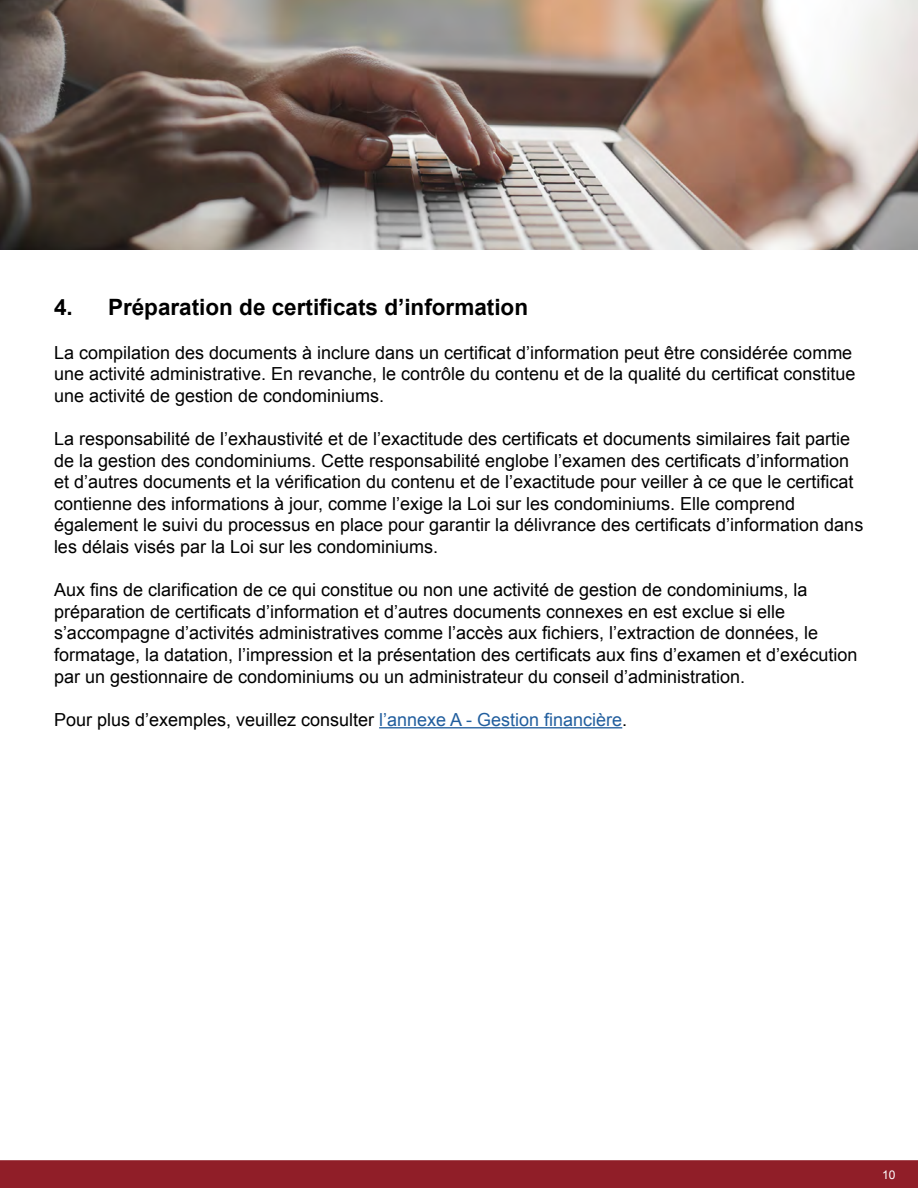
<style>
.page{position:relative;width:918px;height:1188px;background:#fff}
.page>*{position:absolute;margin:0;border:0;box-sizing:border-box;transform-origin:0 0}
.t1{font:700 22.5px "Arial";color:#000}
.t2{font:18px/21.6px "Arial";color:#000}
.t3{font:12px "Arial";color:#fff}
.s1{color:#215e9e}
</style>
<div class="page">
<hr style="left:379px;top:727px;width:243px;height:1px;background:#215e9e">
<div style="left:1px;top:1161px;width:916px;height:26px;background:#901e28"></div>
<div style="left:0;top:1160px;width:918px;height:28px;border:2px solid #901e28"></div>
<img style="left:0;top:0;width:918px;height:250px">
<p class="t1" style="left:54px;top:293px;width:476px">4. Préparation de certificats d’information</p>
<p class="t2" style="left:54px;top:342px;width:803px">La compilation des documents à inclure dans un certificat d’information peut être considérée comme une activité administrative. En revanche, le contrôle du contenu et de la qualité du certificat constitue une activité de gestion de condominiums.</p>
<p class="t2" style="left:54px;top:428px;width:811px">La responsabilité de l’exhaustivité et de l’exactitude des certificats et documents similaires fait partie de la gestion des condominiums. Cette responsabilité englobe l’examen des certificats d’information et d’autres documents et la vérification du contenu et de l’exactitude pour veiller à ce que le certificat contienne des informations à jour, comme l’exige la Loi sur les condominiums. Elle comprend également le suivi du processus en place pour garantir la délivrance des certificats d’information dans les délais visés par la Loi sur les condominiums.</p>
<p class="t2" style="left:54px;top:579px;width:805px">Aux fins de clarification de ce qui constitue ou non une activité de gestion de condominiums, la préparation de certificats d’information et d’autres documents connexes en est exclue si elle s’accompagne d’activités administratives comme l’accès aux fichiers, l’extraction de données, le formatage, la datation, l’impression et la présentation des certificats aux fins d’examen et d’exécution par un gestionnaire de condominiums ou un administrateur du conseil d’administration.</p>
<p class="t2" style="left:54px;top:709px;width:575px">Pour plus d’exemples, veuillez consulter <span class="s1">l’annexe A - Gestion financière</span>.</p>
<p class="t3" style="left:882px;top:1167px;width:15px">10</p>
</div>
